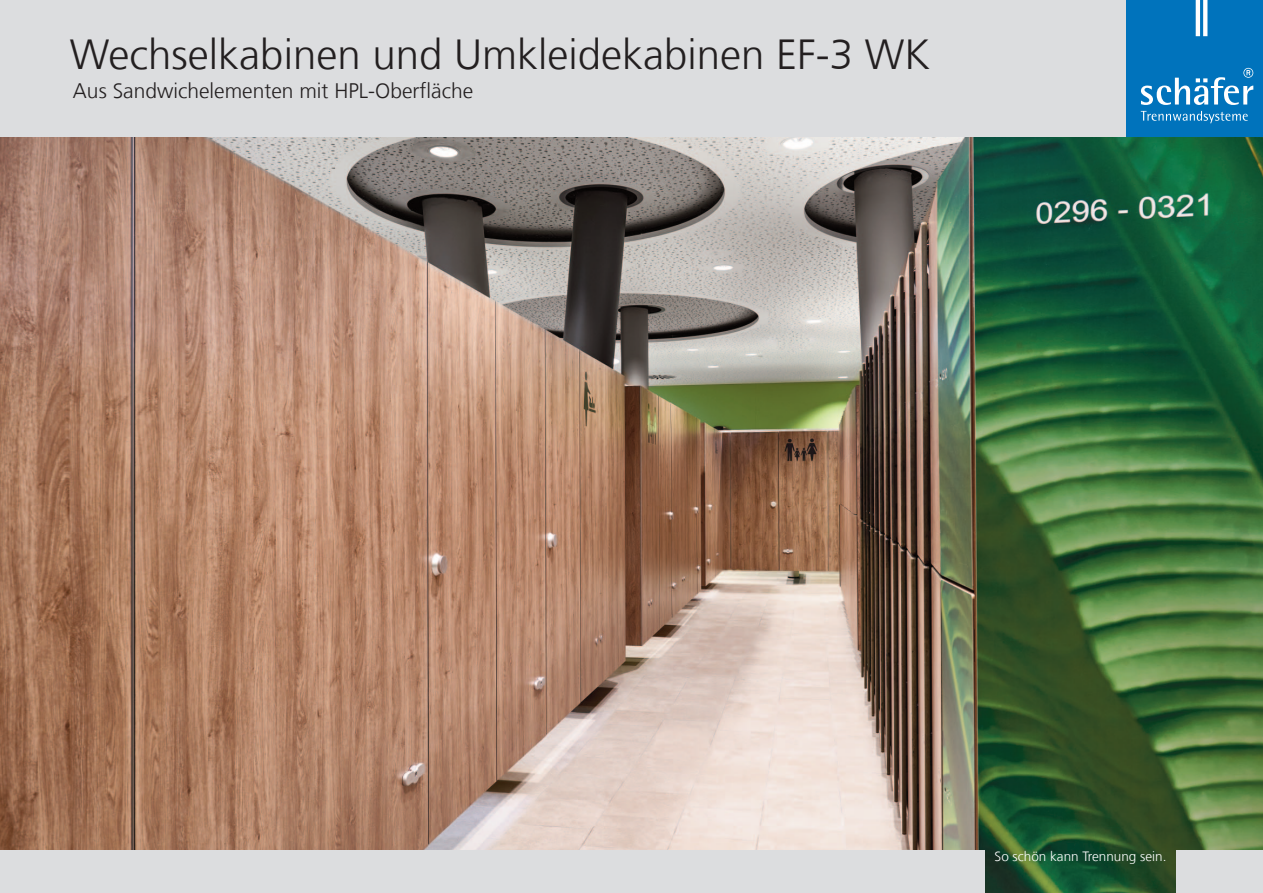
<style>
.page{position:relative;width:1263px;height:893px;background:#fff}
.page>*{position:absolute;margin:0;border:0;box-sizing:border-box;transform-origin:0 0}
.t1{font:300 42px "Frutiger LT Com";color:#231f20}
.t2{font:300 21px "Frutiger LT Com";color:#231f20}
.t3{font:300 13.5px "Frutiger LT Com";color:#fff}
</style>
<div class="page">
<img style="left:0;top:136px;width:1263px;height:757px">
<div style="left:0;top:0;width:1129px;height:136px;background:#dcdddf"></div>
<div style="left:1127px;top:0;width:136px;height:136px;background:#0073bc"></div>
<svg style="left:1141px;top:111px;width:107px;height:12px"></svg>
<hr style="left:1196px;top:0;width:4px;height:36px;background:#fff">
<svg style="left:1203px;top:0;width:4px;height:36px"></svg>
<svg style="left:1141px;top:68px;width:112px;height:37px"></svg>
<div style="left:0;top:850px;width:985px;height:43px;background:#dcdddf"></div>
<div style="left:1176px;top:850px;width:87px;height:43px;background:#dcdddf"></div>
<p class="t1" style="left:70px;top:37px;width:862px">Wechselkabinen und Umkleidekabinen EF-3 WK</p>
<p class="t2" style="left:73px;top:82px;width:402px">Aus Sandwichelementen mit HPL-Oberfläche</p>
<p class="t3" style="left:995px;top:851px;width:173px">So schön kann Trennung sein.</p>
</div>
